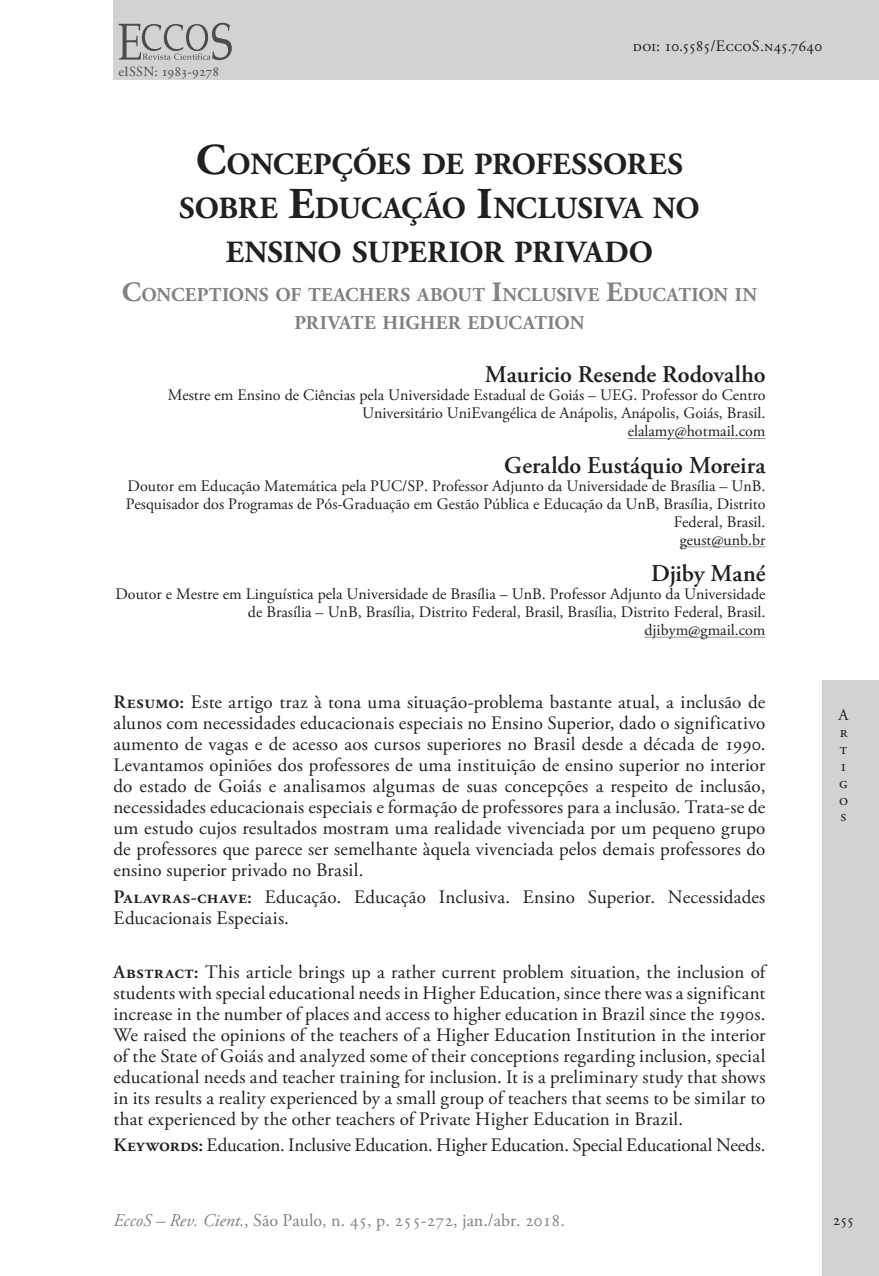
<style>
.page{position:relative;width:879px;height:1276px;background:#fff}
.page>*{position:absolute;margin:0;border:0;box-sizing:border-box;transform-origin:0 0}
.Ec_Titulo{font:700 30.8px/44px "Adobe Garamond Pro";letter-spacing:-.01em;color:#231f20;text-align:center}
.Ec_Autor{font:600 24px "Adobe Garamond Pro";letter-spacing:-.01em;color:#231f20}
.Ec_Titulo_inglês{font:700 19.6px/28px "Adobe Garamond Pro";color:#808285;text-align:center}
.Ec_a_resumo{font:19px/21px "Adobe Garamond Pro";letter-spacing:.005em;color:#231f20;text-align:justify}
.Ec_a_resumo-2{font:19px "Adobe Garamond Pro";letter-spacing:-.015em;color:#231f20}
.t1{font:18px "Adobe Garamond Pro";color:#808285}
.Ec_Autor_creditos{font:16px/18px "Adobe Garamond Pro";color:#231f20;text-align:right}
.Ec_xxCantoSsups{font:16px "Adobe Garamond Pro";letter-spacing:.005em;color:#231f20}
.Ec_zxPaginador{font:16px/16.8px "Adobe Garamond Pro";color:#231f20}
.Ec_xxCantoSsups-2{font:14px "Adobe Garamond Pro";color:#4b4c4d}
.s1{font-size:44px}
.s2{font-size:28px}
.s3{font-weight:600}
.s4{font-style:italic}
</style>
<div class="page">
<div style="left:822px;top:680px;width:57px;height:596px;background:#d1d2d4"></div>
<div style="left:113px;top:0;width:766px;height:79px;background:#d1d2d4"></div>
<svg style="left:118px;top:23px;width:114px;height:37px"></svg>
<hr style="left:628px;top:438px;width:137px;height:1px;background:#939598">
<hr style="left:679px;top:546px;width:86px;height:1px;background:#939598">
<hr style="left:644px;top:637px;width:121px;height:1px;background:#939598">
<p class="Ec_xxCantoSsups-2" style="left:118px;top:63px;width:103px">eISSN: 1983-9278</p>
<p class="Ec_xxCantoSsups" style="left:633px;top:36px;width:191px">doi: 10.5585/EccoS.n45.7640</p>
<p class="Ec_Titulo" style="left:179px;top:142px;width:522px"><span class="s1">C</span>ONCEPÇÕES DE PROFESSORES<br>SOBRE <span class="s1">E</span>DUCAÇÃO <span class="s1">I</span>NCLUSIVA NO<br>ENSINO SUPERIOR PRIVADO</p>
<p class="Ec_Titulo_inglês" style="left:122px;top:281px;width:637px"><span class="s2">C</span>ONCEPTIONS OF TEACHERS ABOUT <span class="s2">I</span>NCLUSIVE <span class="s2">E</span>DUCATION IN<br>PRIVATE HIGHER EDUCATION</p>
<p class="Ec_Autor" style="left:485px;top:361px;width:282px">Mauricio Resende Rodovalho</p>
<p class="Ec_Autor_creditos" style="left:168px;top:387px;width:599px">Mestre em Ensino de Ciências pela Universidade Estadual de Goiás – UEG. Professor do Centro<br>Universitário UniEvangélica de Anápolis, Anápolis, Goiás, Brasil.</p>
<p class="Ec_Autor_creditos" style="left:628px;top:423px;width:139px">elalamy@hotmail.com</p>
<p class="Ec_Autor" style="left:504px;top:451px;width:263px">Geraldo Eustáquio Moreira</p>
<p class="Ec_Autor_creditos" style="left:126px;top:477px;width:641px">Doutor em Educação Matemática pela PUC/SP. Professor Adjunto da Universidade de Brasília – UnB.<br>Pesquisador dos Programas de Pós-Graduação em Gestão Pública e Educação da UnB, Brasília, Distrito<br>Federal, Brasil.</p>
<p class="Ec_Autor_creditos" style="left:679px;top:531px;width:87px">geust@unb.br</p>
<p class="Ec_Autor" style="left:651px;top:560px;width:116px">Djiby Mané</p>
<p class="Ec_Autor_creditos" style="left:115px;top:585px;width:651px">Doutor e Mestre em Linguística pela Universidade de Brasília – UnB. Professor Adjunto da Universidade de Brasília – UnB, Brasília, Distrito Federal, Brasil, Brasília, Distrito Federal, Brasil.</p>
<p class="Ec_Autor_creditos" style="left:644px;top:621px;width:123px">djibym@gmail.com</p>
<p class="Ec_a_resumo" style="left:113px;top:692px;width:653px"><span class="s3">Resumo:</span> Este artigo traz à tona uma situação-problema bastante atual, a inclusão de alunos com necessidades educacionais especiais no Ensino Superior, dado o significativo aumento de vagas e de acesso aos cursos superiores no Brasil desde a década de 1990.<br>Levantamos opiniões dos professores de uma instituição de ensino superior no interior do estado de Goiás e analisamos algumas de suas concepções a respeito de inclusão, necessidades educacionais especiais e formação de professores para a inclusão. Trata-se de um estudo cujos resultados mostram uma realidade vivenciada por um pequeno grupo de professores que parece ser semelhante àquela vivenciada pelos demais professores do ensino superior privado no Brasil.</p>
<p class="Ec_a_resumo" style="left:113px;top:887px;width:653px"><span class="s3">Palavras-chave:</span> Educação. Educação Inclusiva. Ensino Superior. Necessidades<br>Educacionais Especiais.</p>
<p class="Ec_a_resumo" style="left:113px;top:961px;width:655px"><span class="s3">Abstract:</span> This article brings up a rather current problem situation, the inclusion of students with special educational needs in Higher Education, since there was a significant increase in the number of places and access to higher education in Brazil since the 1990s.<br>We raised the opinions of the teachers of a Higher Education Institution in the interior of the State of Goiás and analyzed some of their conceptions regarding inclusion, special educational needs and teacher training for inclusion. It is a preliminary study that shows in its results a reality experienced by a small group of teachers that seems to be similar to that experienced by the other teachers of Private Higher Education in Brazil.</p>
<p class="Ec_a_resumo-2" style="left:113px;top:1133px;width:653px"><span class="s3">Keywords:</span> Education. Inclusive Education. Higher Education. Special Educational Needs.</p>
<p class="Ec_zxPaginador" style="left:838px;top:707px;width:11px">A r t i g o s</p>
<p class="t1" style="left:113px;top:1209px;width:453px"><span class="s4">EccoS – Rev. Cient.</span>, São Paulo, n. 45, p. 255-272, jan./abr. 2018.</p>
<p class="Ec_zxPaginador" style="left:833px;top:1212px;width:23px">255</p>
</div>
